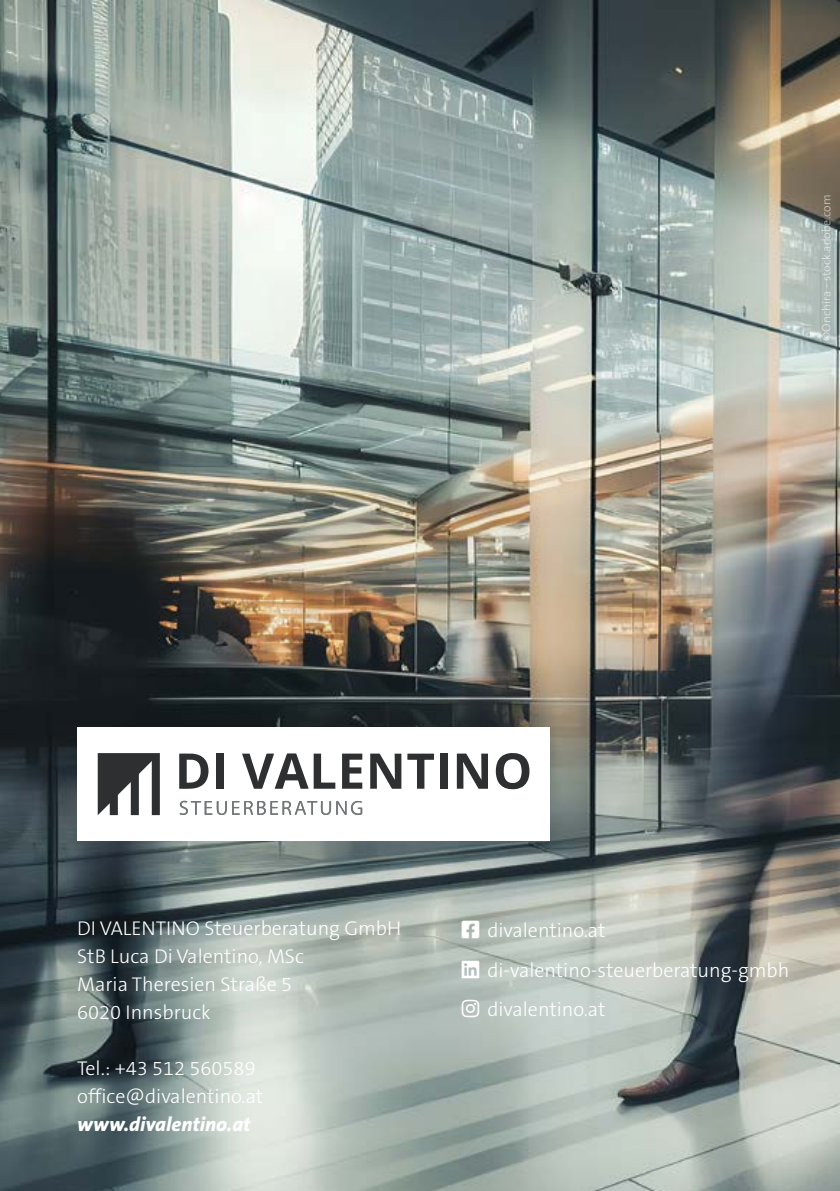
<style>
.page{position:relative;width:840px;height:1191px;background:#fff}
.page>*{position:absolute;margin:0;border:0;box-sizing:border-box;transform-origin:0 0}
.t1{font:300 20px/28px "The Sans B3";color:#fff}
.t2{font:italic 800 20px "The Sans B8";color:#fff}
.t3{font:300 12px "The Sans B4";color:#fff}
</style>
<div class="page">
<img style="left:0;top:0;width:839px;height:1191px">
<div style="left:77px;top:727px;width:472px;height:114px;background:#fff"></div>
<svg style="left:98px;top:753px;width:62px;height:62px"></svg>
<svg style="left:495px;top:753px;width:34px;height:36px"></svg>
<svg style="left:370px;top:753px;width:31px;height:35px"></svg>
<svg style="left:456px;top:753px;width:31px;height:35px"></svg>
<svg style="left:179px;top:753px;width:30px;height:36px"></svg>
<svg style="left:342px;top:753px;width:20px;height:35px"></svg>
<svg style="left:407px;top:753px;width:26px;height:35px"></svg>
<svg style="left:242px;top:753px;width:93px;height:35px"></svg>
<div style="left:216px;top:753px;width:7px;height:35px;background:#2d2f30"></div>
<div style="left:440px;top:753px;width:7px;height:35px;background:#2d2f30"></div>
<svg style="left:179px;top:800px;width:183px;height:15px"></svg>
<svg style="left:461px;top:921px;width:18px;height:17px"></svg>
<svg style="left:461px;top:960px;width:18px;height:18px"></svg>
<svg style="left:461px;top:999px;width:18px;height:18px"></svg>
<p class="t3" style="left:819px;top:340px;width:147px;rotate:-90deg">©Onchira - stock.adobe.com</p>
<p class="t1" style="left:77px;top:914px;width:325px">DI VALENTINO Steuerberatung GmbH<br>StB Luca Di Valentino, MSc<br>Maria Theresien Straße 5<br>6020 Innsbruck</p>
<p class="t1" style="left:77px;top:1054px;width:187px">Tel.: +43 512 560589 office@divalentino.at</p>
<p class="t2" style="left:77px;top:1113px;width:175px">www.divalentino.at</p>
<p class="t1" style="left:461px;top:917px;width:145px">□□▲❑◆ divalentino.at</p>
<p class="t1" style="left:461px;top:956px;width:329px">■■ di-valentino-steuerberatung-gmbh</p>
<p class="t1" style="left:461px;top:996px;width:145px">■▲▼ divalentino.at</p>
</div>
